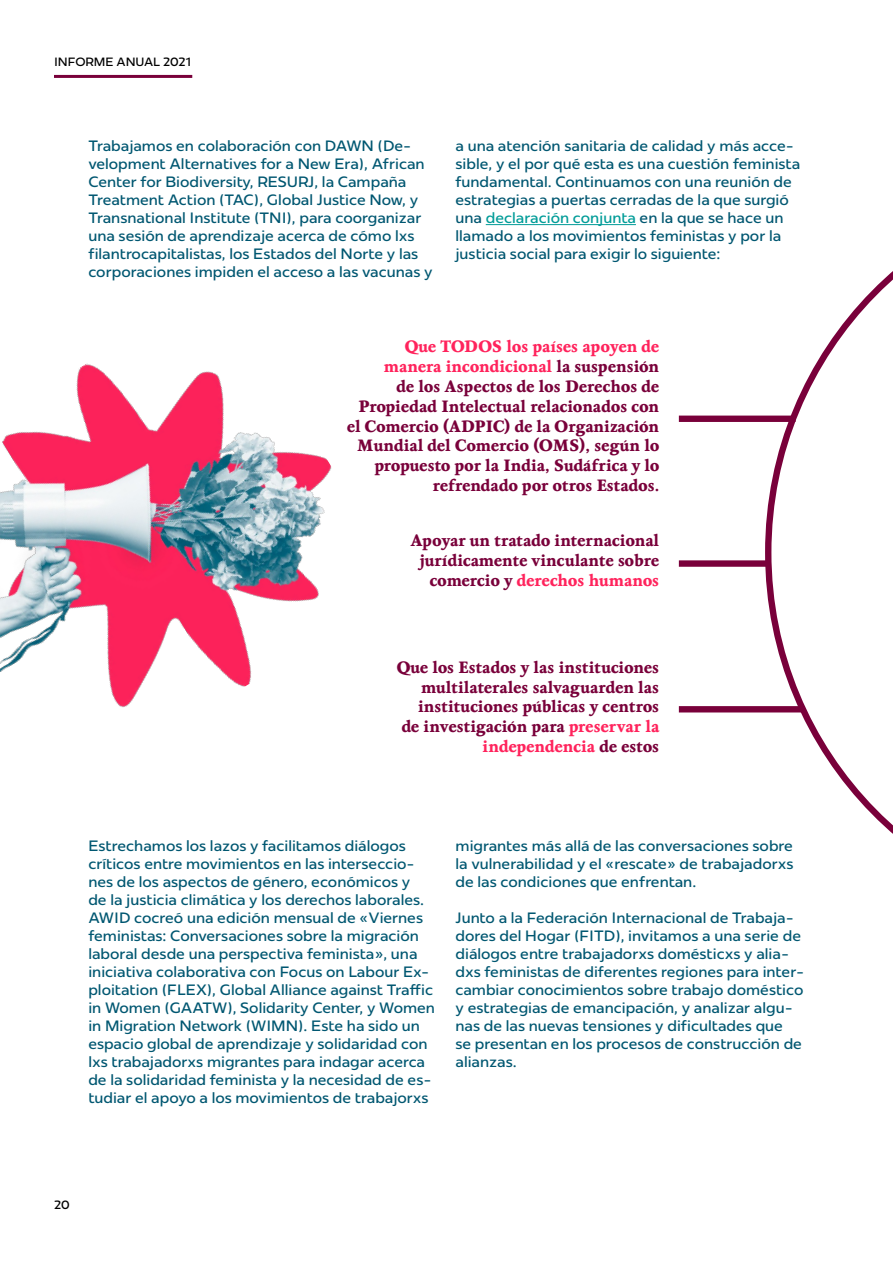
<style>
.page{position:relative;width:893px;height:1263px;background:#fff}
.page>*{position:absolute;margin:0;border:0;box-sizing:border-box;transform-origin:0 0}
.t1{font:800 16.5px/19.8px "Brigade";color:#79003a;text-align:right}
.t2{font:15px/18px "Redonda";color:#005771}
.t3{font:12px "Redonda";color:#000}
.s1{color:#009c98}
.s2{color:#ff235c}
</style>
<div class="page">
<hr style="left:54px;top:75px;width:138px;height:3px;background:#79003a">
<img style="left:0;top:363px;width:332px;height:344px">
<hr style="left:486px;top:224px;width:150px;height:1px;background:#009c98">
<svg style="left:762px;top:271px;width:131px;height:563px"></svg>
<div style="left:679px;top:416px;width:117px;height:6px;background:#79003a"></div>
<div style="left:679px;top:706px;width:126px;height:6px;background:#79003a"></div>
<div style="left:679px;top:560px;width:90px;height:7px;background:#79003a"></div>
<p class="t3" style="left:54px;top:54px;width:139px">INFORME ANUAL 2021</p>
<p class="t2" style="left:88px;top:137px;width:346px">Trabajamos en colaboración con DAWN (De&shy;velopment Alternatives for a New Era), African Center for Biodiversity, RESURJ, la Campaña Treatment Action (TAC), Global Justice Now, y Transnational Institute (TNI), para coorganizar una sesión de aprendizaje acerca de cómo lxs filantrocapitalistas, los Estados del Norte y las corporaciones impiden el acceso a las vacunas y</p>
<p class="t2" style="left:455px;top:137px;width:346px">a una atención sanitaria de calidad y más acce&shy;sible, y el por qué esta es una cuestión feminista fundamental. Continuamos con una reunión de estrategias a puertas cerradas de la que surgió una <span class="s1">declaración conjunta</span> en la que se hace un llamado a los movimientos feministas y por la justicia social para exigir lo siguiente:</p>
<p class="t1" style="left:347px;top:338px;width:314px"><span class="s2">Que TODOS los países apoyen de manera incondicional</span> la suspensión<br>de los Aspectos de los Derechos de Propiedad Intelectual relacionados con el Comercio (ADPIC) de la Organización Mundial del Comercio (OMS), según lo propuesto por la India, Sudáfrica y lo refrendado por otros Estados.</p>
<p class="t1" style="left:410px;top:532px;width:250px">Apoyar un tratado internacional jurídicamente vinculante sobre comercio y <span class="s2">derechos humanos</span></p>
<p class="t1" style="left:397px;top:659px;width:264px">Que los Estados y las instituciones multilaterales salvaguarden las instituciones públicas y centros de investigación para <span class="s2">preservar la independencia</span> de estos</p>
<p class="t2" style="left:88px;top:837px;width:348px">Estrechamos los lazos y facilitamos diálogos críticos entre movimientos en las interseccio&shy;nes de los aspectos de género, económicos y<br>de la justicia climática y los derechos laborales.<br>AWID cocreó una edición mensual de «Viernes feministas: Conversaciones sobre la migración laboral desde una perspectiva feminista», una iniciativa colaborativa con Focus on Labour Ex&shy;ploitation (FLEX), Global Alliance against Traffic in Women (GAATW), Solidarity Center, y Women in Migration Network (WIMN). Este ha sido un espacio global de aprendizaje y solidaridad con lxs trabajadorxs migrantes para indagar acerca de la solidaridad feminista y la necesidad de es&shy;tudiar el apoyo a los movimientos de trabajorxs</p>
<p class="t2" style="left:455px;top:837px;width:339px;text-align:justify">migrantes más allá de las conversaciones sobre la vulnerabilidad y el «rescate» de trabajadorxs de las condiciones que enfrentan.</p>
<p class="t2" style="left:455px;top:909px;width:350px">Junto a la Federación Internacional de Trabaja&shy;dores del Hogar (FITD), invitamos a una serie de diálogos entre trabajadorxs domésticxs y alia&shy;dxs feministas de diferentes regiones para inter&shy;cambiar conocimientos sobre trabajo doméstico y estrategias de emancipación, y analizar algu&shy;nas de las nuevas tensiones y dificultades que<br>se presentan en los procesos de construcción de alianzas.</p>
<p class="t3" style="left:54px;top:1197px;width:17px">20</p>
</div>
